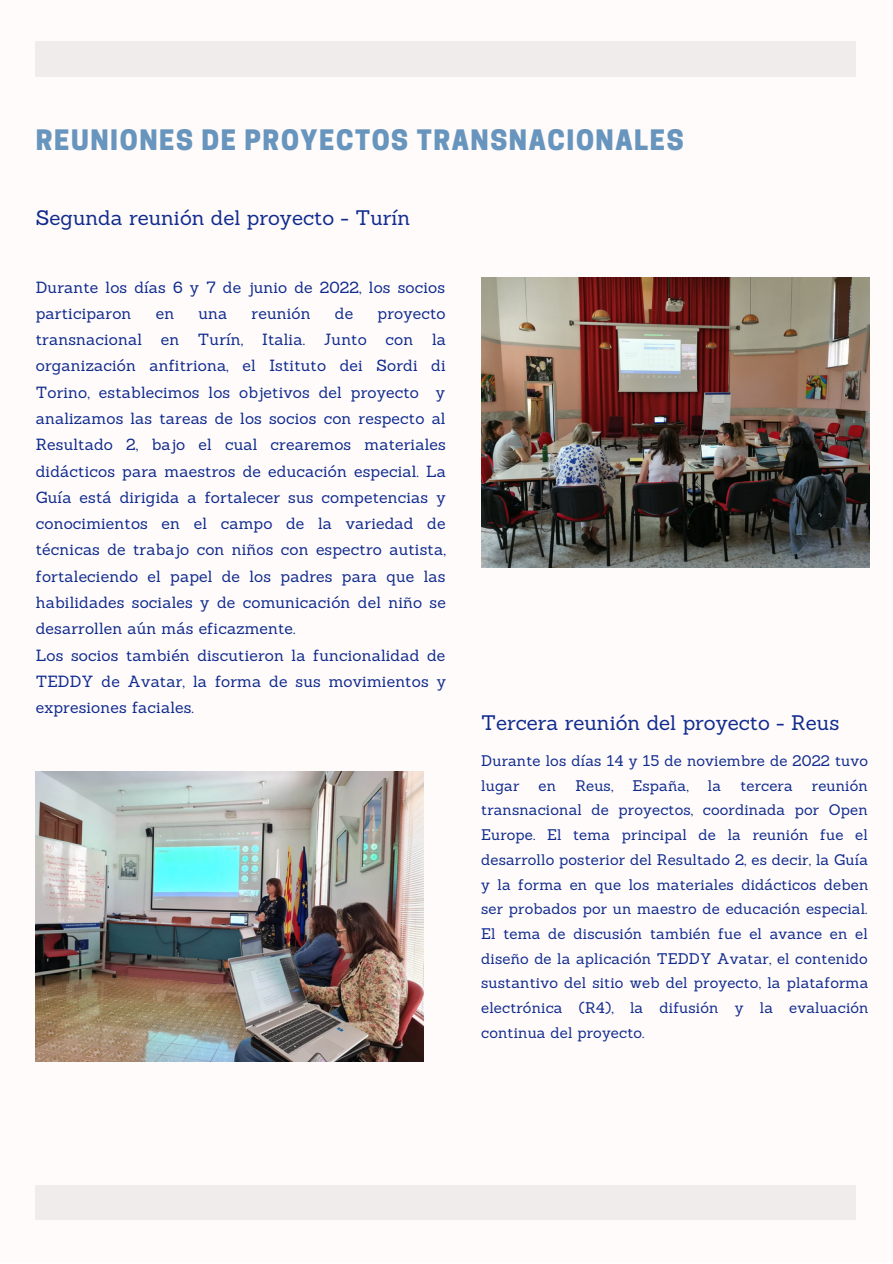
<style>
.page{position:relative;width:893px;height:1264px;background:#fff}
.page>*{position:absolute;margin:0;border:0;box-sizing:border-box;transform-origin:0 0}
.t1{font:800 26.4px "Cooper Hewitt";letter-spacing:.06em;color:#6895be}
.t2{font:20.55px "Sanchez";color:#102b8e}
.t3{font:15.75px/26.2px "Sanchez";letter-spacing:.01em;color:#102b8e}
.t4{font:15px/24.8px "Sanchez";letter-spacing:.01em;color:#102b8e}
</style>
<div class="page">
<div style="left:0;top:0;width:892px;height:1262px;background:#fffbfa"></div>
<div style="left:36px;top:1184px;width:819px;height:35px;background:#f0eceb"></div>
<div style="left:36px;top:41px;width:819px;height:35px;background:#f0eceb"></div>
<img style="left:481px;top:278px;width:388px;height:290px">
<img style="left:36px;top:771px;width:388px;height:290px">
<h1 class="t1" style="left:36px;top:130px;width:649px">REUNIONES DE PROYECTOS TRANSNACIONALES</h1>
<h2 class="t2" style="left:36px;top:204px;width:376px">Segunda reunión del proyecto - Turín</h2>
<p class="t3" style="left:36px;top:274px;width:411px">Durante los días 6 y 7 de junio de 2022, los socios participaron</p>
<p class="t3" style="left:156px;top:300px;width:20px">en</p>
<p class="t3" style="left:198px;top:300px;width:30px">una</p>
<p class="t3" style="left:251px;top:300px;width:60px">reunión</p>
<p class="t3" style="left:335px;top:300px;width:20px">de</p>
<p class="t3" style="left:36px;top:300px;width:412px;text-indent:341px">proyecto transnacional en Turín, Italia. Junto con la organización anfitriona, el Istituto dei Sordi di Torino, establecimos los objetivos del proyecto y analizamos las tareas de los socios con respecto al Resultado 2, bajo el cual crearemos materiales didácticos para maestros de educación especial. La Guía está dirigida a fortalecer sus competencias y conocimientos en el campo de la variedad de técnicas de trabajo con niños con espectro autista, fortaleciendo el papel de los padres para que las habilidades sociales y de comunicación del niño se desarrollen aún más eficazmente.<br>Los socios también discutieron la funcionalidad de TEDDY de Avatar, la forma de sus movimientos y expresiones faciales.</p>
<h2 class="t2" style="left:481px;top:709px;width:359px">Tercera reunión del proyecto - Reus</h2>
<p class="t4" style="left:481px;top:748px;width:388px">Durante los días 14 y 15 de noviembre de 2022 tuvo lugar</p>
<p class="t4" style="left:481px;top:772px;width:389px;text-align:justify;text-indent:331px">reunión transnacional de proyectos, coordinada por Open Europe. El tema principal de la reunión fue el desarrollo posterior del Resultado 2, es decir, la Guía y la forma en que los materiales didácticos deben ser probados por un maestro de educación especial.<br>El tema de discusión también fue el avance en el diseño de la aplicación TEDDY Avatar, el contenido sustantivo del sitio web del proyecto, la plataforma electrónica (R4), la difusión y la evaluación continua del proyecto.</p>
<p class="t4" style="left:538px;top:772px;width:19px">en</p>
<p class="t4" style="left:575px;top:772px;width:40px">Reus,</p>
<p class="t4" style="left:632px;top:772px;width:58px">España,</p>
<p class="t4" style="left:708px;top:772px;width:15px">la</p>
<p class="t4" style="left:740px;top:772px;width:54px">tercera</p>
</div>
